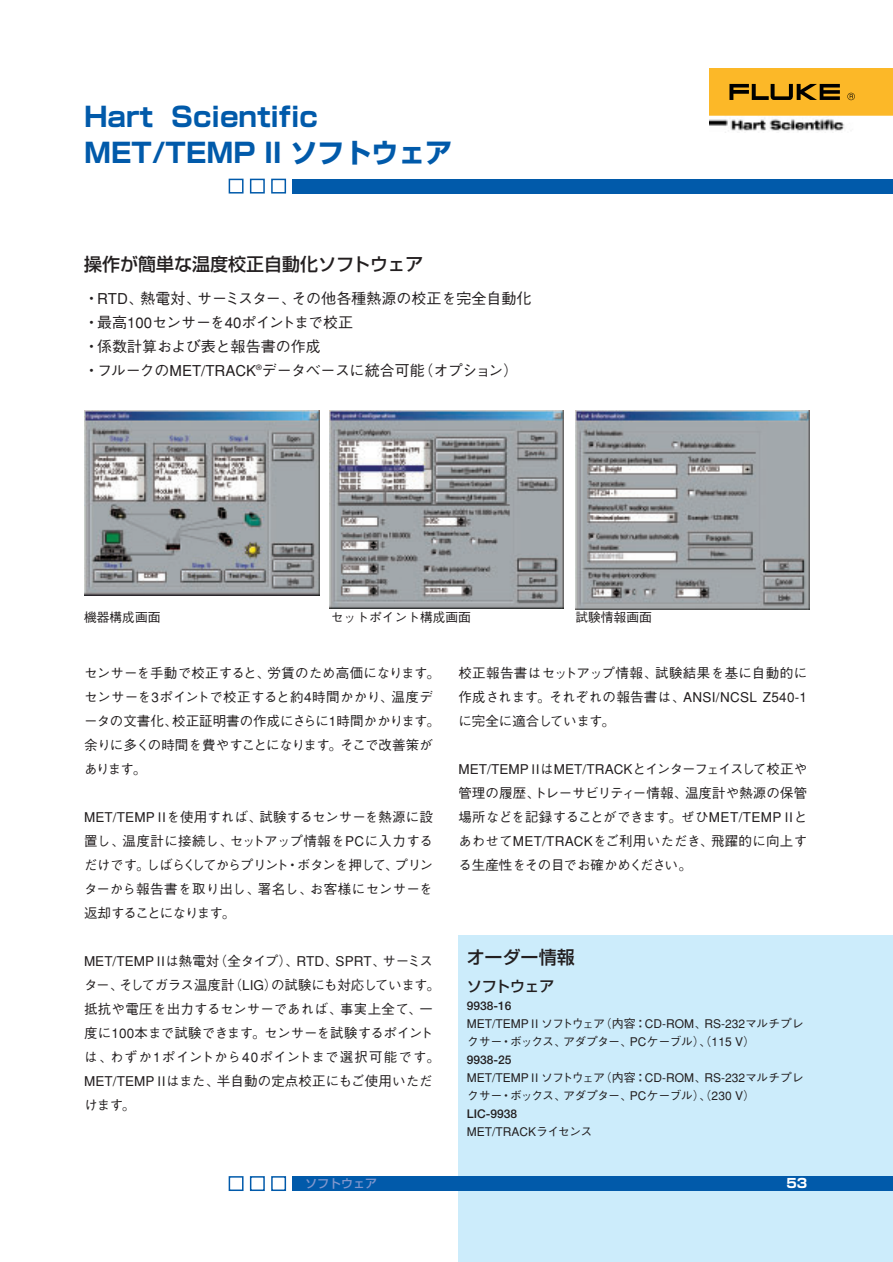
<style>
.page{position:relative;width:893px;height:1262px;background:#fff}
.page>*{position:absolute;margin:0;border:0;box-sizing:border-box;transform-origin:0 0}
.t1{font:700 27px/36px "Shin Go";color:#015aaa}
.t2{font:500 18px "Shin Go";color:#231f20}
.t3{font:500 15px/24px "Gothic BBB";color:#231f20}
.t4{font:500 15px "Shin Go";color:#231f20}
.t5{font:500 13.5px/24px "Gothic BBB";color:#231f20;text-align:justify}
.t6{font:500 12.75px "Gothic BBB";color:#231f20}
.t7{font:700 12.75px "Shin Go";color:#fff}
.t8{font:500 12px/18px "Gothic BBB";color:#231f20}
.t9{font:700 12px "Futo Go B101";color:#231f20}
.t10{font:500 12px "Shin Go";color:#8197cd}
</style>
<div class="page">
<div style="left:458px;top:935px;width:434px;height:327px;background:#ccecfb"></div>
<div style="left:292px;top:1176px;width:600px;height:15px;background:#015aaa"></div>
<div style="left:292px;top:179px;width:600px;height:14px;background:#015aaa"></div>
<svg style="left:228px;top:178px;width:59px;height:16px"></svg>
<svg style="left:228px;top:1176px;width:59px;height:15px"></svg>
<img style="left:709px;top:118px;width:136px;height:15px">
<div style="left:709px;top:68px;width:183px;height:48px;background:#fcb828"></div>
<svg style="left:729px;top:84px;width:110px;height:16px"></svg>
<svg style="left:847px;top:93px;width:7px;height:7px"></svg>
<img style="left:84px;top:410px;width:235px;height:185px">
<img style="left:330px;top:410px;width:233px;height:199px">
<img style="left:575px;top:411px;width:234px;height:199px">
<h1 class="t1" style="left:84px;top:102px;width:370px">Hart Scientific<br>MET/TEMP II ソフトウェア</h1>
<h2 class="t2" style="left:84px;top:257px;width:341px">操作が簡単な温度校正自動化ソフトウェア</h2>
<p class="t3" style="left:84px;top:288px;width:449px">・RTD、熱電対、サーミスター、その他各種熱源の校正を完全自動化・最高100センサーを40ポイントまで校正<br>・係数計算および表と報告書の作成<br>・フルークのMET/TRACK<sup>®</sup>データベースに統合可能（オプション）</p>
<p class="t6" style="left:84px;top:613px;width:78px">機器構成画面</p>
<p class="t6" style="left:331px;top:613px;width:142px">セットポイント構成画面</p>
<p class="t6" style="left:575px;top:613px;width:78px">試験情報画面</p>
<p class="t5" style="left:84px;top:663px;width:357px;text-align:left">センサーを手動で校正すると、労賃のため高価になります。センサーを3ポイントで校正すると約4時間かかり、温度データの文書化、校正証明書の作成にさらに1時間かかります。余りに多くの時間を費やすことになります。そこで改善策があります。</p>
<p class="t5" style="left:84px;top:807px;width:350px">MET/TEMPⅡを使用すれば、試験するセンサーを熱源に設置し、温度計に接続し、セットアップ情報をPCに入力するだけです。しばらくしてからプリント・ボタンを押して、プリンターから報告書を取り出し、署名し、お客様にセンサーを返却することになります。</p>
<p class="t5" style="left:84px;top:951px;width:357px;text-align:left">MET/TEMPⅡは熱電対（全タイプ）、RTD、SPRT、サーミスター、そしてガラス温度計（LIG）の試験にも対応しています。抵抗や電圧を出力するセンサーであれば、事実上全て、一度に100本まで試験できます。センサーを試験するポイントは、わずか1ポイントから40ポイントまで選択可能です。<br>MET/TEMPⅡはまた、半自動の定点校正にもご使用いただけます。</p>
<p class="t5" style="left:458px;top:663px;width:350px">校正報告書はセットアップ情報、試験結果を基に自動的に作成されます。それぞれの報告書は、ANSI/NCSL Z540-1に完全に適合しています。</p>
<p class="t5" style="left:458px;top:759px;width:350px">MET/TEMPⅡはMET/TRACKとインターフェイスして校正や管理の履歴、トレーサビリティー情報、温度計や熱源の保管場所などを記録することができます。ぜひMET/TEMPⅡとあわせてMET/TRACKをご利用いただき、飛躍的に向上する生産性をその目でお確かめください。</p>
<h2 class="t2" style="left:467px;top:950px;width:109px">オーダー情報</h2>
<p class="t4" style="left:467px;top:980px;width:89px">ソフトウェア</p>
<p class="t9" style="left:467px;top:1000px;width:46px">9938-16</p>
<p class="t8" style="left:467px;top:1015px;width:338px">MET/TEMPⅡソフトウェア（内容：CD-ROM、RS-232マルチプレクサー・ボックス、アダプター、PCケーブル）、（115 V）</p>
<p class="t9" style="left:467px;top:1054px;width:46px">9938-25</p>
<p class="t8" style="left:467px;top:1069px;width:338px">MET/TEMPⅡソフトウェア（内容：CD-ROM、RS-232マルチプレクサー・ボックス、アダプター、PCケーブル）、（230 V）</p>
<p class="t9" style="left:467px;top:1108px;width:52px">LIC-9938</p>
<p class="t8" style="left:467px;top:1123px;width:127px">MET/TRACKライセンス</p>
<p class="t10" style="left:305px;top:1179px;width:73px">ソフトウェア</p>
<p class="t7" style="left:786px;top:1178px;width:22px">53</p>
</div>
